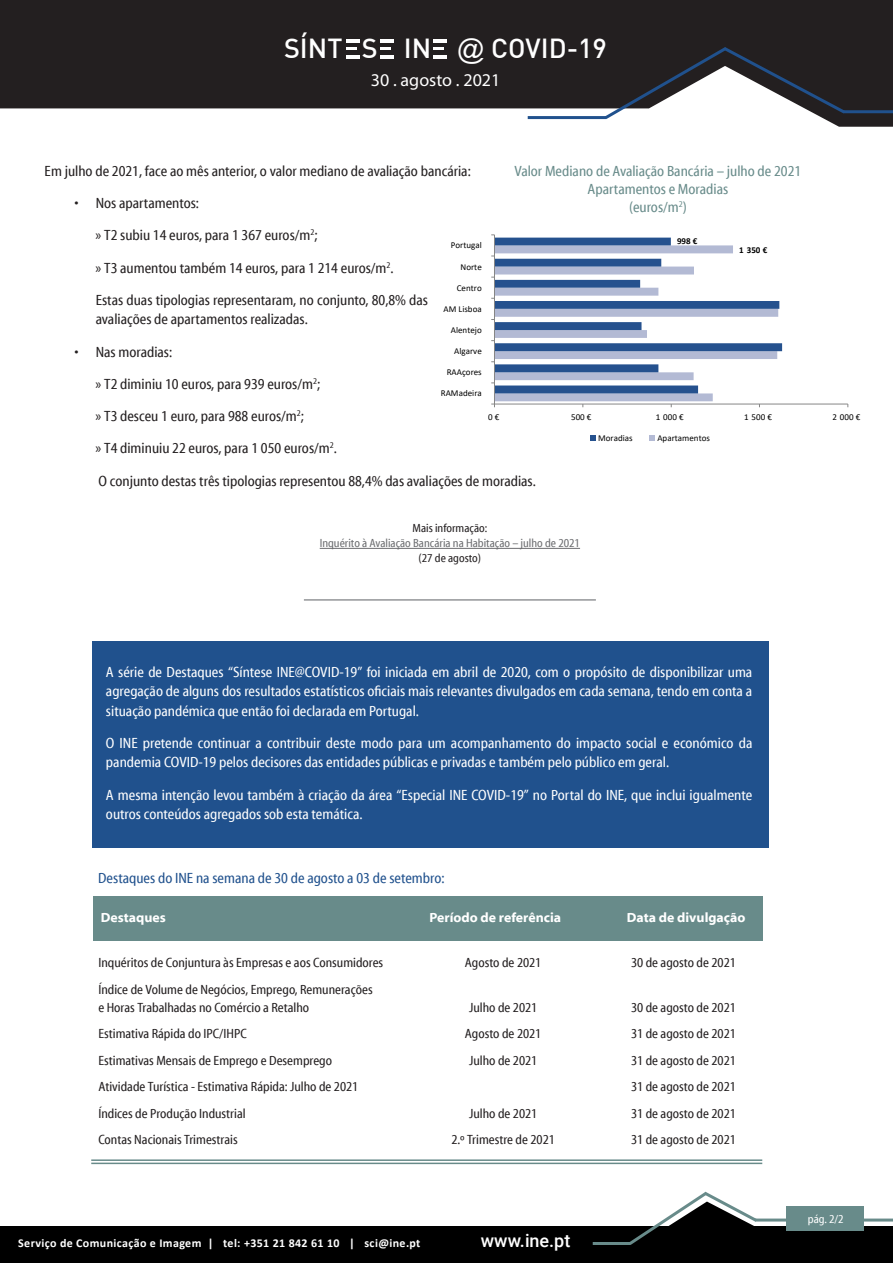
<style>
.page{position:relative;width:893px;height:1263px;background:#fff}
.page>*{position:absolute;margin:0;border:0;box-sizing:border-box;transform-origin:0 0}
.t1{font:500 27px "DIN";color:#fff}
.t2{font:18px "Myriad Pro";color:#fff}
.t3{font:500 18px "Roboto";color:#fff}
.texto{font:condensed 15px/19.5px "Myriad Web Pro";color:#fff}
.texto_with_tabs{font:condensed 15px/19.5px "Myriad Web Pro";color:#231f20}
.texto-2{font:condensed 15px "Myriad Web Pro";color:#231f20}
.titulos_de_graficos{font:condensed 15px "Myriad Web Pro";color:#688b8a}
.titulos_de_graficos-2{font:condensed 15px "Myriad Web Pro";color:#20518d}
.texto-3{font:condensed 13.5px/18px "Myriad Web Pro";color:#231f20}
.lead{font:700 13.5px "Myriad Web Pro";color:#fff}
.mais_informacao{font:condensed 12px/15px "Myriad Web Pro";color:#6c6d70;text-align:center}
.t4{font:700 12px "Calibri";letter-spacing:.03em;color:#fff}
.t5{font:condensed 12px "Myriad Web Pro";color:#fff}
.t6{font:9px "Calibri";color:#000}
.t7{font:700 9px "Calibri";color:#000}
.s1{font-family:"Arial";font-weight:400}
.s2{color:#231f20}
</style>
<div class="page">
<svg style="left:0;top:0;width:893px;height:127px;background:#3f3c3d"></svg>
<hr style="left:528px;top:116px;width:78px;height:3px;background:#20518d">
<svg style="left:601px;top:44px;width:247px;height:78px"></svg>
<hr style="left:843px;top:110px;width:50px;height:3px;background:#20518d">
<hr style="left:346px;top:39px;width:14px;height:3px;background:#fff">
<hr style="left:346px;top:55px;width:14px;height:3px;background:#fff">
<svg style="left:346px;top:48px;width:11px;height:2px"></svg>
<svg style="left:380px;top:39px;width:13px;height:3px"></svg>
<svg style="left:380px;top:48px;width:13px;height:10px"></svg>
<hr style="left:433px;top:39px;width:14px;height:3px;background:#fff">
<hr style="left:433px;top:55px;width:14px;height:3px;background:#fff">
<svg style="left:433px;top:48px;width:11px;height:2px"></svg>
<svg style="left:0;top:1221px;width:893px;height:42px;background:#1a1a1a"></svg>
<div style="left:786px;top:1206px;width:78px;height:25px;background:#688b8a"></div>
<svg style="left:625px;top:1191px;width:135px;height:57px"></svg>
<hr style="left:593px;top:1242px;width:38px;height:3px;background:#688b8a">
<hr style="left:755px;top:1218px;width:138px;height:3px;background:#688b8a">
<hr style="left:320px;top:548px;width:260px;height:1px;background:#6c6d70">
<div style="left:92px;top:641px;width:677px;height:206px;background:#20518d"></div>
<div style="left:93px;top:897px;width:670px;height:44px;background:#688b8a"></div>
<hr style="left:91px;top:1159px;width:671px;height:2px;background:#688b8a">
<hr style="left:91px;top:1162px;width:671px;height:2px;background:#688b8a">
<hr style="left:304px;top:599px;width:292px;height:2px;background:#939598">
<hr style="left:494px;top:404px;width:354px;height:1px;background:#868686">
<svg style="left:491px;top:235px;width:291px;height:172px"></svg>
<svg style="left:590px;top:435px;width:6px;height:6px"></svg>
<svg style="left:649px;top:435px;width:6px;height:6px"></svg>
<h1 class="t1" style="left:284px;top:31px;width:324px">SÍNT S IN <span class="s1">@</span> COVID-19</h1>
<p class="t2" style="left:371px;top:69px;width:131px">30 . agosto . 2021</p>
<p class="texto-2" style="left:45px;top:163px;width:428px">Em julho de 2021, face ao mês anterior, o valor mediano de avaliação bancária:</p>
<p class="texto_with_tabs" style="left:74px;top:194px;width:126px">• Nos apartamentos:</p>
<p class="texto_with_tabs" style="left:96px;top:226px;width:223px">» T2 subiu 14 euros, para 1 367 euros/m<sup>2</sup>;</p>
<p class="texto_with_tabs" style="left:96px;top:258px;width:299px">» T3 aumentou também 14 euros, para 1 214 euros/m<sup>2</sup>.</p>
<p class="texto_with_tabs" style="left:96px;top:290px;width:334px">Estas duas tipologias representaram, no conjunto, 80,8% das avaliações de apartamentos realizadas.</p>
<p class="texto_with_tabs" style="left:74px;top:342px;width:99px">• Nas moradias:</p>
<p class="texto_with_tabs" style="left:96px;top:374px;width:226px">» T2 diminiu 10 euros, para 939 euros/m<sup>2</sup>;</p>
<p class="texto_with_tabs" style="left:96px;top:407px;width:210px">» T3 desceu 1 euro, para 988 euros/m<sup>2</sup>;</p>
<p class="texto_with_tabs" style="left:96px;top:439px;width:243px">» T4 diminuiu 22 euros, para 1 050 euros/m<sup>2</sup>.</p>
<p class="texto-2" style="left:99px;top:472px;width:439px">O conjunto destas três tipologias representou 88,4% das avaliações de moradias.</p>
<p class="mais_informacao" style="left:320px;top:521px;width:262px"><span class="s2">Mais informação:<br></span>Inquérito à Avaliação Bancária na Habitação – julho de 2021 <span class="s2">(27 de agosto)</span></p>
<p class="titulos_de_graficos" style="left:514px;top:163px;width:288px">Valor Mediano de Avaliação Bancária – julho de 2021</p>
<p class="titulos_de_graficos" style="left:588px;top:181px;width:142px">Apartamentos e Moradias</p>
<p class="titulos_de_graficos" style="left:629px;top:199px;width:59px">(euros/m<sup>2</sup>)</p>
<p class="t7" style="left:677px;top:234px;width:22px">998 €</p>
<p class="t6" style="left:451px;top:239px;width:32px">Portugal</p>
<p class="t7" style="left:739px;top:244px;width:29px">1 350 €</p>
<p class="t6" style="left:461px;top:260px;width:23px">Norte</p>
<p class="t6" style="left:457px;top:281px;width:27px">Centro</p>
<p class="t6" style="left:444px;top:303px;width:40px">AM Lisboa</p>
<p class="t6" style="left:451px;top:324px;width:32px">Alentejo</p>
<p class="t6" style="left:454px;top:345px;width:29px">Algarve</p>
<p class="t6" style="left:447px;top:366px;width:37px">RAAçores</p>
<p class="t6" style="left:441px;top:387px;width:42px">RAMadeira</p>
<p class="t6" style="left:488px;top:411px;width:13px">0€</p>
<p class="t6" style="left:571px;top:411px;width:22px">500 €</p>
<p class="t6" style="left:656px;top:411px;width:29px">1 000 €</p>
<p class="t6" style="left:744px;top:411px;width:29px">1 500 €</p>
<p class="t6" style="left:832px;top:411px;width:29px">2 000 €</p>
<p class="t6" style="left:598px;top:432px;width:36px">Moradias</p>
<p class="t6" style="left:657px;top:432px;width:54px">Apartamentos</p>
<p class="texto" style="left:106px;top:662px;width:648px;text-align:justify">A série de Destaques “Síntese INE@COVID-19” foi iniciada em abril de 2020, com o propósito de disponibilizar uma agregação de alguns dos resultados estatísticos oficiais mais relevantes divulgados em cada semana, tendo em conta a situação pandémica que então foi declarada em Portugal.</p>
<p class="texto" style="left:106px;top:733px;width:648px">O INE pretende continuar a contribuir deste modo para um acompanhamento do impacto social e económico da pandemia COVID-19 pelos decisores das entidades públicas e privadas e também pelo público em geral.</p>
<p class="texto" style="left:106px;top:785px;width:648px">A mesma intenção levou também à criação da área “Especial INE COVID-19” no Portal do INE, que inclui igualmente outros conteúdos agregados sob esta temática.</p>
<p class="titulos_de_graficos-2" style="left:98px;top:870px;width:348px">Destaques do INE na semana de 30 de agosto a 03 de setembro:</p>
<p class="lead" style="left:101px;top:909px;width:67px">Destaques</p>
<p class="lead" style="left:429px;top:909px;width:133px">Período de referência</p>
<p class="lead" style="left:627px;top:909px;width:120px">Data de divulgação</p>
<p class="texto-3" style="left:98px;top:954px;width:286px">Inquéritos de Conjuntura às Empresas e aos Consumidores</p>
<p class="texto-3" style="left:465px;top:954px;width:78px">Agosto de 2021</p>
<p class="texto-3" style="left:631px;top:954px;width:106px">30 de agosto de 2021</p>
<p class="texto-3" style="left:98px;top:980px;width:276px">Índice de Volume de Negócios, Emprego, Remunerações e Horas Trabalhadas no Comércio a Retalho</p>
<p class="texto-3" style="left:469px;top:998px;width:70px">Julho de 2021</p>
<p class="texto-3" style="left:631px;top:998px;width:106px">30 de agosto de 2021</p>
<p class="texto-3" style="left:98px;top:1025px;width:150px">Estimativa Rápida do IPC/IHPC</p>
<p class="texto-3" style="left:465px;top:1025px;width:78px">Agosto de 2021</p>
<p class="texto-3" style="left:631px;top:1025px;width:106px">31 de agosto de 2021</p>
<p class="texto-3" style="left:98px;top:1051px;width:235px">Estimativas Mensais de Emprego e Desemprego</p>
<p class="texto-3" style="left:469px;top:1051px;width:70px">Julho de 2021</p>
<p class="texto-3" style="left:631px;top:1051px;width:106px">31 de agosto de 2021</p>
<p class="texto-3" style="left:98px;top:1078px;width:261px">Atividade Turística - Estimativa Rápida: Julho de 2021</p>
<p class="texto-3" style="left:631px;top:1078px;width:106px">31 de agosto de 2021</p>
<p class="texto-3" style="left:98px;top:1104px;width:149px">Índices de Produção Industrial</p>
<p class="texto-3" style="left:469px;top:1104px;width:70px">Julho de 2021</p>
<p class="texto-3" style="left:631px;top:1104px;width:106px">31 de agosto de 2021</p>
<p class="texto-3" style="left:98px;top:1131px;width:141px">Contas Nacionais Trimestrais</p>
<p class="texto-3" style="left:451px;top:1131px;width:105px">2.º Trimestre de 2021</p>
<p class="texto-3" style="left:631px;top:1131px;width:106px">31 de agosto de 2021</p>
<p class="t4" style="left:18px;top:1235px;width:404px">Serviço de Comunicação e Imagem | tel: +351 21 842 61 10 | sci@ine.pt</p>
<p class="t3" style="left:481px;top:1228px;width:91px">www.ine.pt</p>
<p class="t5" style="left:808px;top:1212px;width:37px">pág. 2/2</p>
</div>
